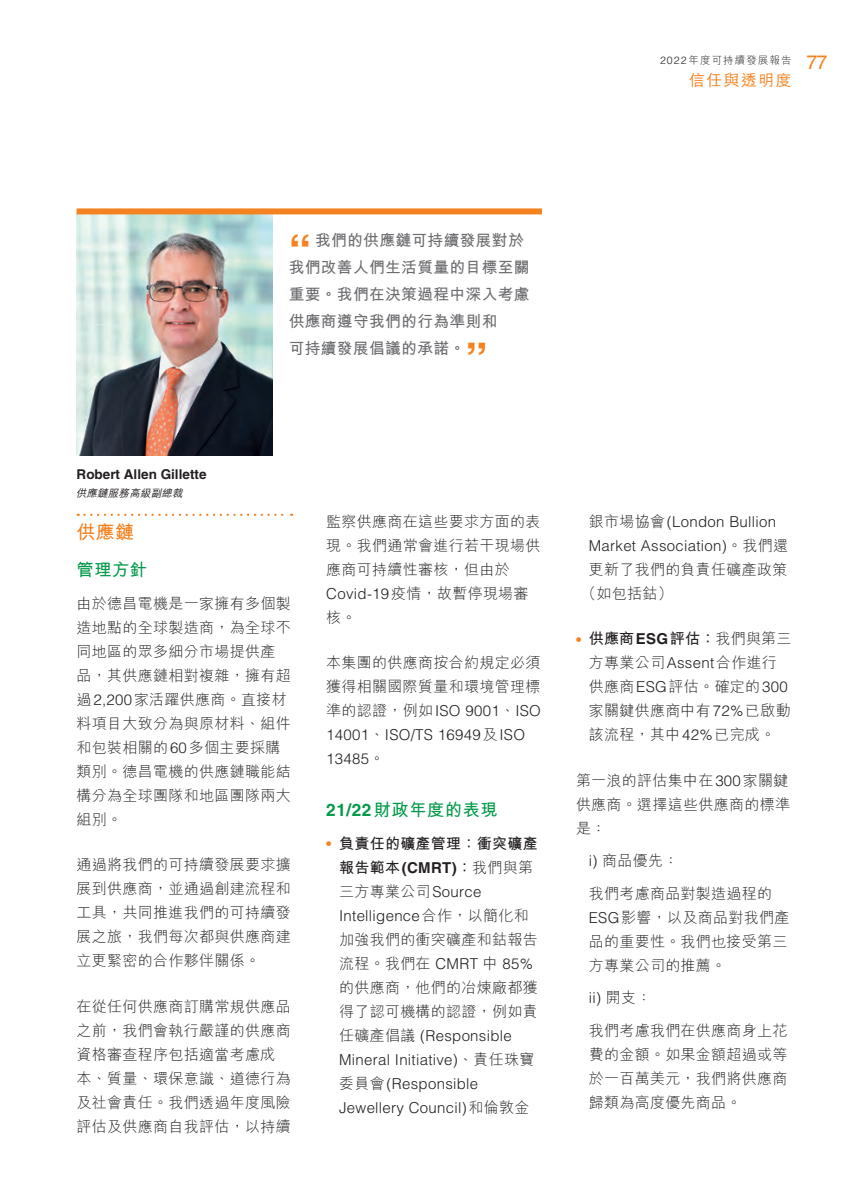
<style>
.page{position:relative;width:864px;height:1191px;background:#fff}
.page>*{position:absolute;margin:0;border:0;box-sizing:border-box;transform-origin:0 0}
.t1{font:700 45px "Helvetica LT Std";color:#f58220}
.t2{font:700 18.75px "M Hei HK";color:#f58220}
.t3{font:700 17.25px "M Hei HK";letter-spacing:.03em;color:#03994a}
.t4{font:700 15.75px/27px "M Hei HK";letter-spacing:.02em;color:#6c6d70}
.t5{font:500 15.75px "M Hei HK";letter-spacing:.1em;color:#f58220}
.t6{font:300 15px/24px "M Hei HK";letter-spacing:.02em;color:#231f20}
.t7{font:300 15px/24px "Helvetica LT Std";letter-spacing:.02em;color:#231f20}
.t8{font:700 15px "Helvetica LT Std";color:#231f20}
.t9{font:700 15px "M Hei HK";letter-spacing:.02em;color:#231f20}
.t10{font:700 13.5px "Helvetica LT Std";color:#231f20}
.t11{font:300 10.5px "M Hei HK";letter-spacing:.1em;color:#231f20}
.t12{font:italic 500 10.5px "M Hei HK";color:#231f20}
.s1{font-family:"Helvetica LT Std"}
.s2{font-family:"Helvetica LT Std";font-weight:400;font-size:19.5px;color:#f58220}
.s3{font-family:"M Hei HK"}
.s4{font-family:"Helvetica LT Std";font-weight:400;color:#f58220}
.s5{font-family:"M Hei HK";font-weight:300}
.s6{font-weight:700}
.s7{font-family:"Helvetica LT Std";font-weight:700}
</style>
<div class="page">
<img style="left:77px;top:214px;width:195px;height:242px">
<div style="left:77px;top:208px;width:464px;height:6px;background:#f58220"></div>
<svg style="left:78px;top:514px;width:214px;height:2px"></svg>
<p class="t11" style="left:659px;top:55px;width:169px"><span class="s1">2022</span>年度可持續發展報告 <span class="s2">77</span></p>
<p class="t5" style="left:688px;top:69px;width:104px">信任與透明度</p>
<p class="t4" style="left:288px;top:225px;width:242px;text-indent:26px">我們的供應鏈可持續發展對於我們改善人們生活質量的目標至關重要。我們在決策過程中深入考慮供應商遵守我們的行為準則和<br>可持續發展倡議的承諾。</p>
<h1 class="t1" style="left:288px;top:223px;width:24px">“</h1>
<h1 class="t1" style="left:465px;top:331px;width:24px">”</h1>
<p class="t10" style="left:77px;top:466px;width:131px">Robert Allen Gillette</p>
<p class="t12" style="left:76px;top:485px;width:111px">供應鏈服務高級副總裁</p>
<p class="t2" style="left:77px;top:518px;width:59px">供應鏈</p>
<p class="t3" style="left:77px;top:557px;width:72px">管理方針</p>
<p class="t6" style="left:77px;top:591px;width:215px">由於德昌電機是一家擁有多個製造地點的全球製造商，為全球不同地區的眾多細分市場提供產品，其供應鏈相對複雜，擁有超過<span class="s1">2,200</span>家活躍供應商。直接材料項目大致分為與原材料、組件和包裝相關的<span class="s1">60</span>多個主要採購類別。德昌電機的供應鏈職能結構分為全球團隊和地區團隊兩大組別。</p>
<p class="t6" style="left:77px;top:852px;width:215px;text-align:justify">通過將我們的可持續發展要求擴展到供應商，並通過創建流程和工具，共同推進我們的可持續發展之旅，我們每次都與供應商建立更緊密的合作夥伴關係。</p>
<p class="t6" style="left:77px;top:994px;width:215px">在從任何供應商訂購常規供應品之前，我們會執行嚴謹的供應商資格審查程序包括適當考慮成本、質量、環保意識、道德行為及社會責任。我們透過年度風險評估及供應商自我評估，以持續</p>
<p class="t6" style="left:326px;top:509px;width:215px">監察供應商在這些要求方面的表現。我們通常會進行若干現場供應商可持續性審核，但由於<br><span class="s1">Covid-19</span>疫情，故暫停現場審核。</p>
<p class="t6" style="left:326px;top:650px;width:215px">本集團的供應商按合約規定必須獲得相關國際質量和環境管理標</p>
<p class="t7" style="left:326px;top:699px;width:216px"><span class="s3">準的認證，例如</span>ISO 9001<span class="s3">、</span>ISO<br>14001<span class="s3">、</span>ISO/TS 16949<span class="s3">及</span>ISO<br>13485<span class="s3">。</span></p>
<p class="t3" style="left:326px;top:797px;width:173px"><span class="s1">21/22</span>財政年度的表現</p>
<p class="t9" style="left:326px;top:832px;width:213px"><span class="s4">•</span> 負責任的礦產管理：衝突礦產</p>
<p class="t8" style="left:339px;top:858px;width:196px"><span class="s3">報告範本</span>(CMRT)<span class="s3">：</span><span class="s5">我們與第</span></p>
<p class="t6" style="left:339px;top:879px;width:144px">三方專業公司<span class="s1">Source</span></p>
<p class="t7" style="left:339px;top:903px;width:191px">Intelligence<span class="s3">合作，以簡化和</span></p>
<p class="t6" style="left:339px;top:927px;width:200px">加強我們的衝突礦產和鈷報告流程。我們在 <span class="s1">CMRT</span> 中 <span class="s1">85%</span>的供應商，他們的冶煉廠都獲得了認可機構的認證，例如責</p>
<p class="t7" style="left:339px;top:1023px;width:197px"><span class="s3">任礦產倡議</span> (Responsible<br>Mineral Initiative)<span class="s3">、責任珠寶委員會</span>(Responsible<br>Jewellery Council)<span class="s3">和倫敦金</span></p>
<p class="t7" style="left:588px;top:509px;width:201px"><span class="s3">銀市場協會</span>(London Bullion<br>Market Association)<span class="s3">。我們還</span></p>
<p class="t6" style="left:581px;top:557px;width:208px;text-indent:8px">更新了我們的負責任礦產政策（如包括鈷）</p>
<p class="t6" style="left:588px;top:626px;width:204px;text-indent:-13px"><span class="s4">•</span> <span class="s6">供應商</span><span class="s7">ESG</span><span class="s6">評估：</span>我們與第三方專業公司<span class="s1">Assent</span>合作進行供應商<span class="s1">ESG</span>評估。確定的<span class="s1">300</span>家關鍵供應商中有<span class="s1">72%</span>已啟動該流程，其中<span class="s1">42%</span>已完成。</p>
<p class="t6" style="left:575px;top:768px;width:215px;text-align:justify">第一浪的評估集中在<span class="s1">300</span>家關鍵供應商。選擇這些供應商的標準是：</p>
<p class="t6" style="left:588px;top:844px;width:185px;line-height:32.5px"><span class="s1">i)</span> 商品優先：<br>我們考慮商品對製造過程的</p>
<p class="t6" style="left:588px;top:905px;width:202px"><span class="s1">ESG</span>影響，以及商品對我們產品的重要性。我們也接受第三方專業公司的推薦。</p>
<p class="t7" style="left:588px;top:985px;width:64px">ii) <span class="s3">開支：</span></p>
<p class="t6" style="left:588px;top:1018px;width:200px;text-align:justify">我們考慮我們在供應商身上花費的金額。如果金額超過或等於一百萬美元，我們將供應商歸類為高度優先商品。</p>
</div>
